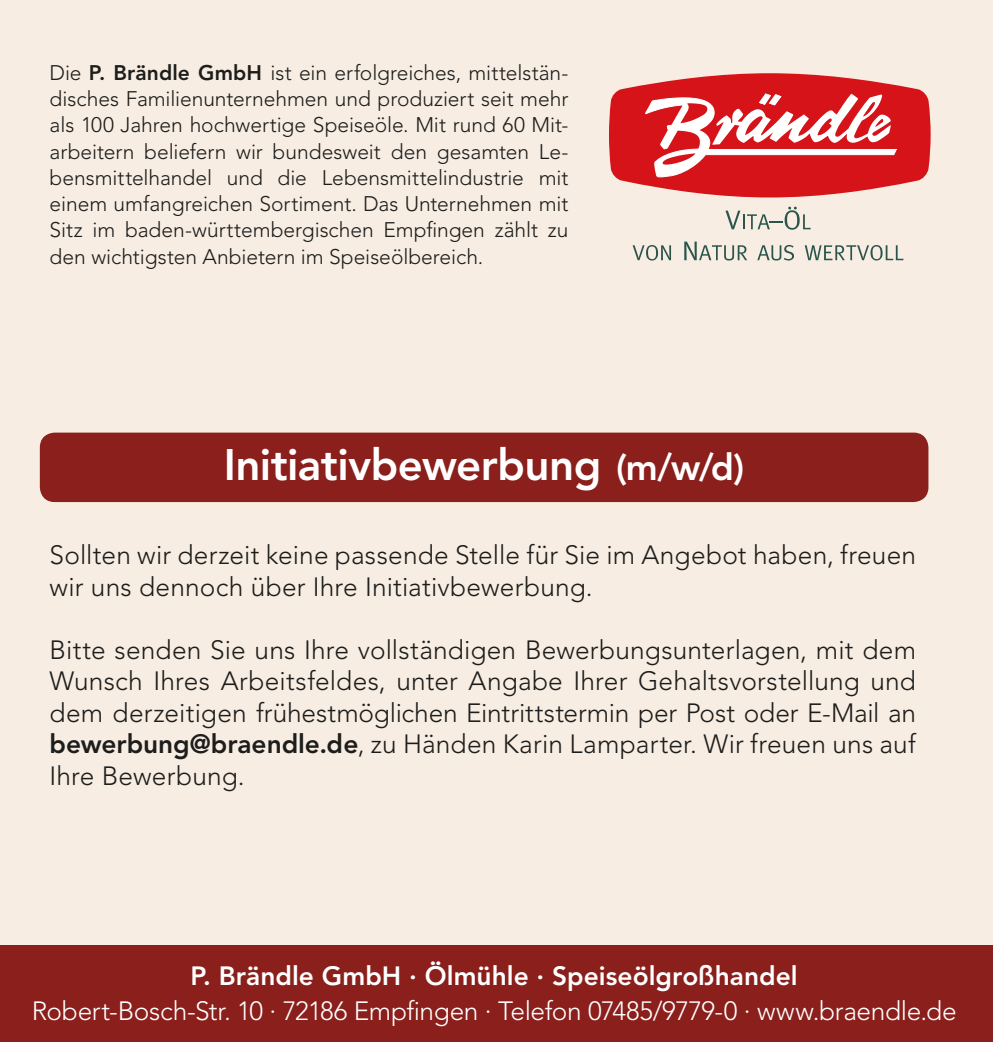
<style>
.page{position:relative;width:993px;height:1042px;background:#fff}
.page>*{position:absolute;margin:0;border:0;box-sizing:border-box;transform-origin:0 0}
.t1{font:800 43.75px "Avenir LT Std";letter-spacing:-.01em;color:#fff}
.t2{font:300 26.25px/31.5px "Avenir LT Std";letter-spacing:.005em;color:#1d1d1b}
.t3{font:300 26.25px "Avenir LT Std";letter-spacing:-.015em;color:#fff}
.t4{font:800 26.25px "Avenir LT Std";color:#fff}
.t5{font:300 21px/26.2px "Avenir LT Std";color:#1d1d1b;text-align:justify}
.s1{font-weight:800}
.s2{font-size:36.75px}
</style>
<div class="page">
<div style="left:0;top:0;width:992px;height:1042px;background:#f7ede3"></div>
<div style="left:40px;top:432px;width:888px;height:70px;background:#8a1f1b;border-radius:15px"></div>
<svg style="left:609px;top:73px;width:321px;height:124px;background:#e05557"></svg>
<svg style="left:725px;top:207px;width:85px;height:23px"></svg>
<svg style="left:632px;top:245px;width:38px;height:15px"></svg>
<svg style="left:684px;top:242px;width:63px;height:18px"></svg>
<svg style="left:757px;top:245px;width:36px;height:15px"></svg>
<svg style="left:804px;top:245px;width:99px;height:15px"></svg>
<div style="left:0;top:945px;width:992px;height:97px;background:#8a1f1b"></div>
<p class="t5" style="left:50px;top:60px;width:520px">Die <span class="s1">P. Brändle GmbH</span> ist ein erfolgreiches, mittelstän&shy;disches Familienunternehmen und produziert seit mehr als 100 Jahren hochwertige Speiseöle. Mit rund 60 Mit&shy;arbeitern beliefern wir bundesweit den gesamten Le&shy;bensmittelhandel und die Lebensmittelindustrie mit einem umfangreichen Sortiment. Das Unternehmen mit Sitz im baden-württembergischen Empfingen zählt zu den wichtigsten Anbietern im Speiseölbereich.</p>
<p class="t1" style="left:224px;top:439px;width:522px">Initiativbewerbung <span class="s2">(m/w/d)</span></p>
<p class="t2" style="left:50px;top:540px;width:867px">Sollten wir derzeit keine passende Stelle für Sie im Angebot haben, freuen wir uns dennoch über Ihre Initiativbewerbung.</p>
<p class="t2" style="left:50px;top:634px;width:867px;text-align:justify">Bitte senden Sie uns Ihre vollständigen Bewerbungsunterlagen, mit dem Wunsch Ihres Arbeitsfeldes, unter Angabe Ihrer Gehaltsvorstellung und dem derzeitigen frühestmöglichen Eintrittstermin per Post oder E-Mail an <span class="s1">bewerbung@braendle.de</span>, zu Händen Karin Lamparter. Wir freuen uns auf Ihre Bewerbung.</p>
<p class="t4" style="left:190px;top:960px;width:608px">P. Brändle GmbH · Ölmühle · Speiseölgroßhandel</p>
<p class="t3" style="left:32px;top:996px;width:926px">Robert-Bosch-Str. 10 · 72186 Empfingen · Telefon 07485/9779-0 · www.braendle.de</p>
</div>
